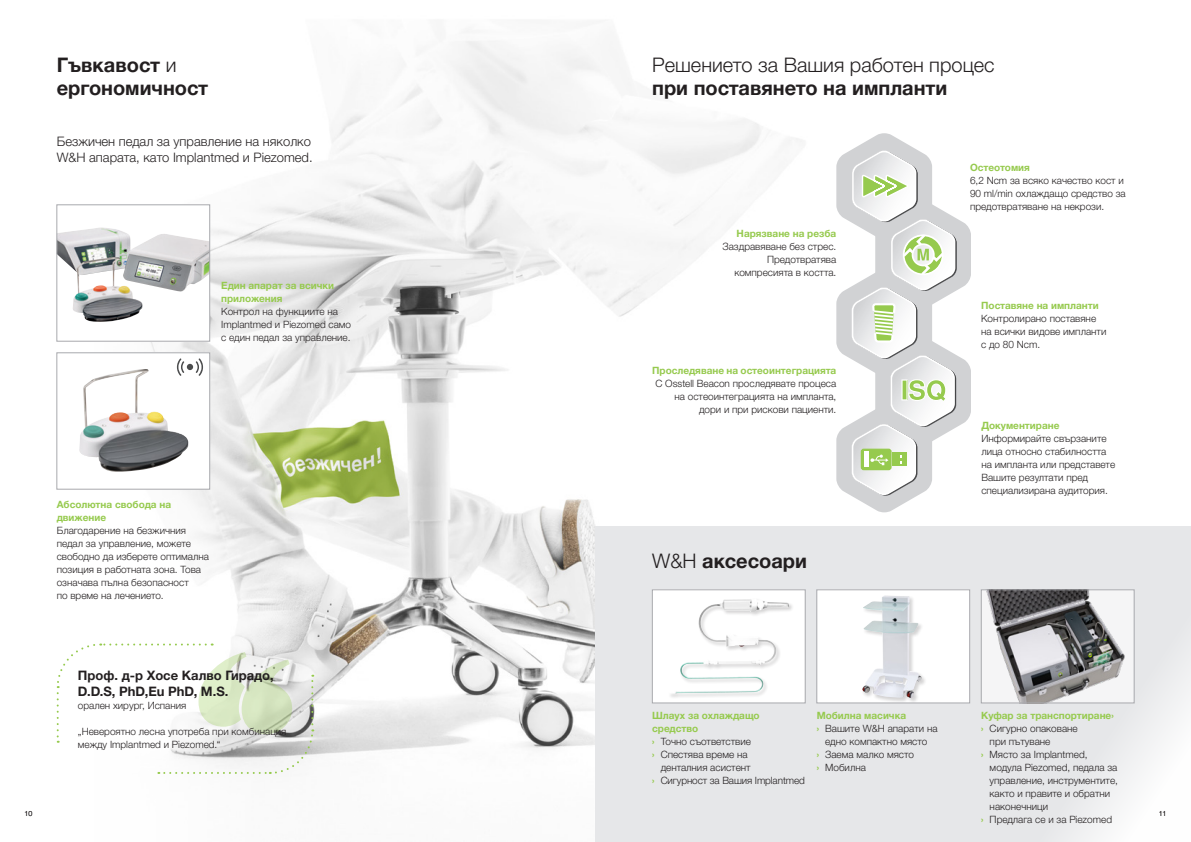
<style>
.page{position:relative;width:1191px;height:842px;background:#fff}
.page>*{position:absolute;margin:0;border:0;box-sizing:border-box;transform-origin:0 0}
.t1{font:700 20px/23px "Helvetica Neue World 75";color:#231f20}
.t2{font:20px "Helvetica Neue World 45 Lt";color:#231f20}
.t3{font:13px/16px "Helvetica Neue World 45 Lt";color:#231f20}
.t4{font:700 13px/16px "Helvetica Neue World 75";color:#231f20}
.t5{font:10px/13px "Helvetica Neue World 45 Lt";color:#231f20}
.t6{font:700 10px/13px "Helvetica Neue World 75";color:#96ca4e}
.t7{font:7px "Helvetica Neue World 45 Lt";color:#231f20}
.s1{font-family:"Helvetica Neue World 45 Lt";font-weight:400}
.s2{font-family:"Helvetica Neue World 75";font-weight:700;color:#96ca4e}
</style>
<div class="page">
<img style="left:94px;top:30px;width:793px;height:725px">
<svg style="left:56px;top:643px;width:258px;height:131px"></svg>
<div style="left:57px;top:205px;width:153px;height:136px;background:#fff"></div>
<img style="left:59px;top:227px;width:149px;height:95px">
<div style="left:57px;top:205px;width:153px;height:136px;border:1px solid #a8a9ad"></div>
<div style="left:57px;top:353px;width:153px;height:136px;background:#fff"></div>
<img style="left:79px;top:369px;width:109px;height:103px">
<div style="left:57px;top:353px;width:153px;height:136px;border:1px solid #a8a9ad"></div>
<svg style="left:177px;top:358px;width:26px;height:18px"></svg>
<svg style="left:836px;top:133px;width:134px;height:379px"></svg>
<div style="left:595px;top:526px;width:596px;height:316px;background:#e6e7e9"></div>
<div style="left:652px;top:590px;width:153px;height:113px;background:#fff"></div>
<div style="left:667px;top:597px;width:127px;height:102px;background:#231f20;opacity:.2"></div>
<img style="left:701px;top:598px;width:51px;height:15px">
<div style="left:652px;top:590px;width:153px;height:113px;border:1px solid #a8a9ad"></div>
<div style="left:817px;top:590px;width:152px;height:113px;background:#fff"></div>
<div style="left:861px;top:594px;width:65px;height:109px;background:#231f20;opacity:.2"></div>
<img style="left:862px;top:595px;width:59px;height:103px">
<div style="left:816px;top:590px;width:153px;height:113px;border:1px solid #a8a9ad"></div>
<img style="left:983px;top:592px;width:147px;height:109px">
<div style="left:981px;top:590px;width:153px;height:113px;border:1px solid #a8a9ad"></div>
<h1 class="t1" style="left:57px;top:54px;width:153px">Гъвкавост <span class="s1">и </span>ергономичност</h1>
<h2 class="t3" style="left:57px;top:134px;width:257px">Безжичен педал за управление на няколко<br>W&amp;H апарата, като Implantmed и Piezomed.</h2>
<p class="t6" style="left:221px;top:279px;width:114px">Един апарат за всички приложения</p>
<p class="t5" style="left:221px;top:305px;width:131px">Контрол на функциите на<br>Implantmed и Piezomed само с един педал за управление.</p>
<p class="t6" style="left:57px;top:498px;width:116px">Абсолютна свобода на движение</p>
<p class="t5" style="left:57px;top:524px;width:154px">Благодарение на безжичния педал за управление, можете свободно да изберете оптимална позиция в работната зона. Това означава пълна безопасност<br>по време на лечението.</p>
<h1 class="t2" style="left:652px;top:53px;width:344px">Решението за Вашия работен процес</h1>
<h1 class="t1" style="left:652px;top:77px;width:297px">при поставянето на импланти</h1>
<p class="t6" style="left:736px;top:227px;width:101px">Нарязване на резба</p>
<p class="t5" style="left:722px;top:240px;width:115px;text-align:right">Заздравяване без стрес.<br>Предотвратява компресията в костта.</p>
<p class="t6" style="left:652px;top:364px;width:186px">Проследяване на остеоинтеграцията</p>
<p class="t5" style="left:655px;top:377px;width:182px;text-align:right">С Osstell Beacon проследявате процеса на остеоинтеграцията на импланта, дори и при рискови пациенти.</p>
<h1 class="t1" style="left:652px;top:550px;width:156px"><span class="s1">W&amp;H</span> аксесоари</h1>
<p class="t6" style="left:970px;top:161px;width:61px">Остеотомия</p>
<p class="t5" style="left:970px;top:174px;width:157px">6,2 Ncm за всяко качество кост и<br>90 ml/min охлаждащо средство за предотвратяване на некрози.</p>
<p class="t6" style="left:981px;top:299px;width:119px">Поставяне на импланти</p>
<p class="t5" style="left:981px;top:312px;width:127px">Контролирано поставяне на всички видове импланти с до 80 Ncm.</p>
<p class="t6" style="left:981px;top:419px;width:80px">Документиране</p>
<p class="t5" style="left:981px;top:432px;width:135px">Информирайте свързаните лица относно стабилността на импланта или представете<br>Вашите резултати пред специализирана аудитория.</p>
<h2 class="t4" style="left:78px;top:667px;width:197px">Проф. д-р Хосе Калво Гирадо,<br>D.D.S, PhD,Eu PhD, M.S.</h2>
<p class="t5" style="left:78px;top:699px;width:110px">орален хирург, Испания</p>
<p class="t5" style="left:78px;top:725px;width:210px">„Невероятно лесна употреба при комбинация между Implantmed и Piezomed.“</p>
<p class="t6" style="left:652px;top:709px;width:109px">Шлаух за охлаждащо средство</p>
<p class="t5" style="left:652px;top:735px;width:100px"><span class="s2">›</span> Точно съответствие</p>
<p class="t5" style="left:652px;top:748px;width:97px"><span class="s2">›</span> Спестява време на</p>
<p class="t5" style="left:660px;top:761px;width:91px">денталния асистент</p>
<p class="t5" style="left:652px;top:774px;width:154px"><span class="s2">›</span> Сигурност за Вашия Implantmed</p>
<p class="t6" style="left:816px;top:709px;width:91px">Мобилна масичка</p>
<p class="t5" style="left:816px;top:722px;width:122px"><span class="s2">›</span> Вашите W&amp;H апарати на</p>
<p class="t5" style="left:825px;top:735px;width:104px">едно компактно място</p>
<p class="t5" style="left:816px;top:748px;width:99px"><span class="s2">›</span> Заема малко място</p>
<p class="t5" style="left:816px;top:761px;width:51px"><span class="s2">›</span> Мобилна</p>
<p class="t6" style="left:981px;top:709px;width:134px">Куфар за транспортиране›</p>
<p class="t5" style="left:981px;top:722px;width:98px"><span class="s2">›</span> Сигурно опаковане</p>
<p class="t5" style="left:989px;top:735px;width:62px">при пътуване</p>
<p class="t5" style="left:981px;top:748px;width:108px"><span class="s2">›</span> Място за Implantmed,</p>
<p class="t5" style="left:989px;top:761px;width:129px">модула Piezomed, педала за</p>
<p class="t5" style="left:989px;top:774px;width:130px">управление, инструментите,</p>
<p class="t5" style="left:989px;top:787px;width:122px">както и правите и обратни</p>
<p class="t5" style="left:989px;top:800px;width:60px">наконечници</p>
<p class="t5" style="left:981px;top:813px;width:132px"><span class="s2">›</span> Предлага се и за Piezomed</p>
<p class="t7" style="left:24px;top:810px;width:9px">10</p>
<p class="t7" style="left:1158px;top:810px;width:9px">11</p>
</div>
